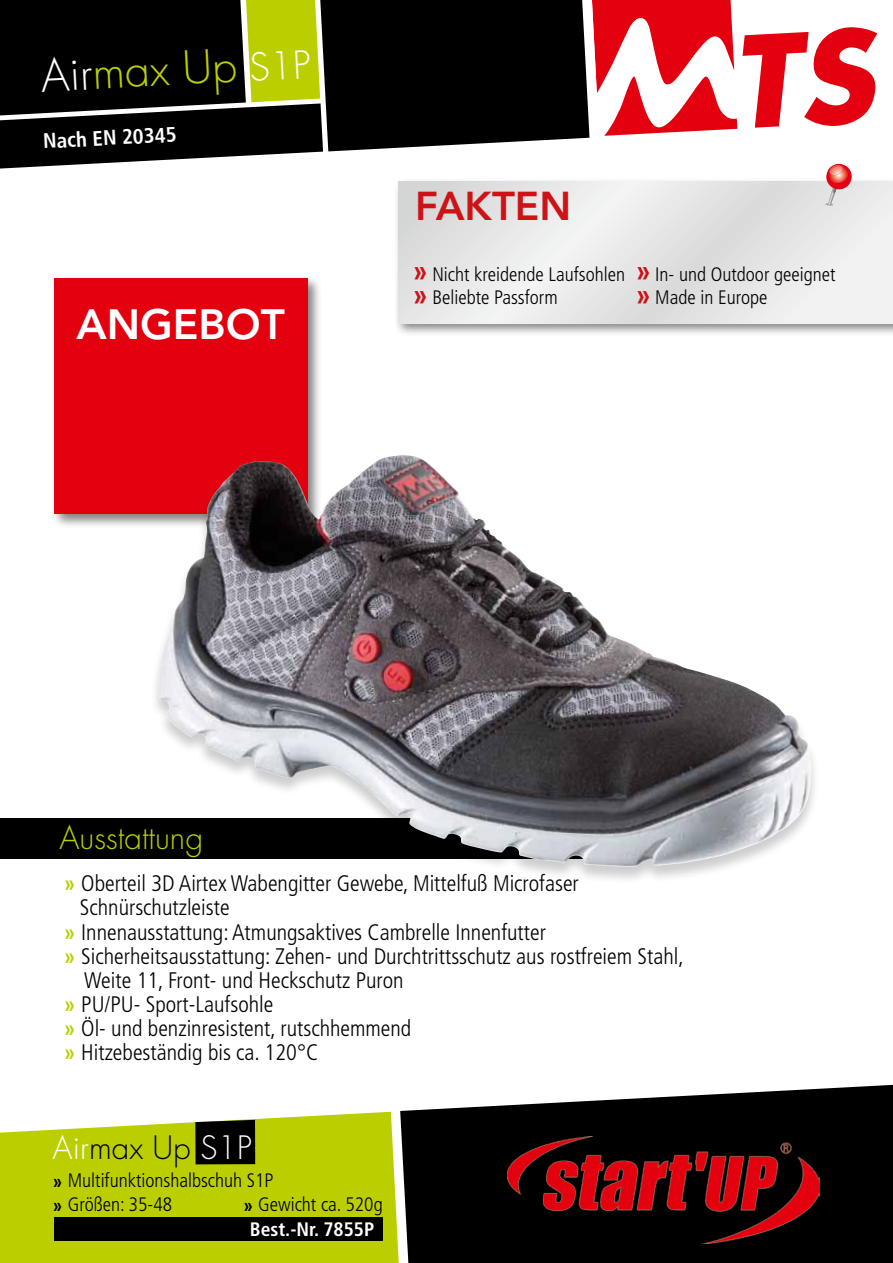
<style>
.page{position:relative;width:893px;height:1263px;background:#fff}
.page>*{position:absolute;margin:0;border:0;box-sizing:border-box;transform-origin:0 0}
.t1{font:300 44.55px "Futura LT Pro";color:#bbcf00}
.t2{font:800 42px "Avenir LT";color:#fff}
.t3{font:800 40.05px "Avenir LT";color:#cd1316}
.t4{font:300 31.35px "Futura LT Pro";color:#bbcf00}
.t5{font:300 31.35px "Futura LT Pro";color:#fff}
.t6{font:300 condensed 22.5px "Frutiger";color:#000}
.t7{font:700 condensed 21px "Frutiger";color:#fff}
.t8{font:300 condensed 19.5px/23.5px "Frutiger";color:#000}
.t9{font:700 condensed 19.5px "Frutiger";color:#fff}
.s1{color:#fff}
.s2{font-size:37.5px;color:#fff}
.s3{font-weight:700;font-size:30px;color:#cd1316}
.s4{font-weight:700;color:#bbcf00}
.s5{color:#000}
.s6{font-weight:700}
</style>
<div class="page">
<svg style="left:400px;top:1085px;width:493px;height:178px;background:#212121"></svg>
<div style="left:0;top:818px;width:601px;height:41px;background:#000"></div>
<svg style="left:0;top:1112px;width:399px;height:151px;background:#bfd116"></svg>
<div style="left:54px;top:1217px;width:329px;height:23px;background:#000"></div>
<div style="left:195px;top:1120px;width:60px;height:44px;background:#000"></div>
<div style="left:50px;top:275px;width:273px;height:253px;background:#000;opacity:.5"></div>
<div style="left:54px;top:278px;width:254px;height:235px;background:#e3000f"></div>
<img style="left:507px;top:1136px;width:312px;height:107px">
<div style="left:394px;top:177px;width:499px;height:160px;background:#000;opacity:.5"></div>
<svg style="left:399px;top:182px;width:494px;height:141px"></svg>
<svg style="left:0;top:0;width:877px;height:206px"></svg>
<div style="left:150px;top:455px;width:670px;height:429px;background:#000;opacity:.2"></div>
<img style="left:158px;top:456px;width:654px;height:411px">
<h1 class="t1" style="left:40px;top:46px;width:271px;rotate:-3deg"><span class="s1">Air</span>max Up <span class="s2">S1P</span></h1>
<p class="t7" style="left:42px;top:129px;width:135px;rotate:-3deg">Nach EN 20345</p>
<h2 class="t2" style="left:77px;top:300px;width:210px">ANGEBOT</h2>
<h3 class="t3" style="left:415px;top:182px;width:158px">FAKTEN</h3>
<p class="t8" style="left:412px;top:263px;width:214px"><span class="s3">»</span> Nicht kreidende Laufsohlen <span class="s3">»</span> Beliebte Passform</p>
<p class="t8" style="left:635px;top:263px;width:202px"><span class="s3">»</span> In- und Outdoor geeignet <span class="s3">»</span> Made in Europe</p>
<h3 class="t4" style="left:59px;top:817px;width:145px">Ausstattung</h3>
<p class="t6" style="left:64px;top:871px;width:517px"><span class="s4">»</span> Oberteil 3D Airtex Wabengitter Gewebe, Mittelfuß Microfaser</p>
<p class="t6" style="left:80px;top:895px;width:151px">Schnürschutzleiste</p>
<p class="t6" style="left:64px;top:919px;width:484px"><span class="s4">»</span> Innenausstattung: Atmungsaktives Cambrelle Innenfutter</p>
<p class="t6" style="left:64px;top:943px;width:622px"><span class="s4">»</span> Sicherheitsausstattung: Zehen- und Durchtrittsschutz aus rostfreiem Stahl,</p>
<p class="t6" style="left:84px;top:967px;width:321px">Weite 11, Front- und Heckschutz Puron</p>
<p class="t6" style="left:64px;top:991px;width:211px"><span class="s4">»</span> PU/PU- Sport-Laufsohle</p>
<p class="t6" style="left:64px;top:1015px;width:349px"><span class="s4">»</span> Öl- und benzinresistent, rutschhemmend</p>
<p class="t6" style="left:64px;top:1039px;width:256px"><span class="s4">»</span> Hitzebeständig bis ca. 120°C</p>
<h3 class="t5" style="left:53px;top:1127px;width:201px">Air<span class="s5">max Up</span> S1P</h3>
<p class="t8" style="left:53px;top:1169px;width:223px;line-height:24px"><span class="s6">»</span> Multifunktionshalbschuh S1P <span class="s6">»</span> Größen: 35-48</p>
<p class="t8" style="left:243px;top:1193px;width:141px"><span class="s6">»</span> Gewicht ca. 520g</p>
<p class="t9" style="left:250px;top:1218px;width:126px">Best.-Nr. 7855P</p>
</div>
